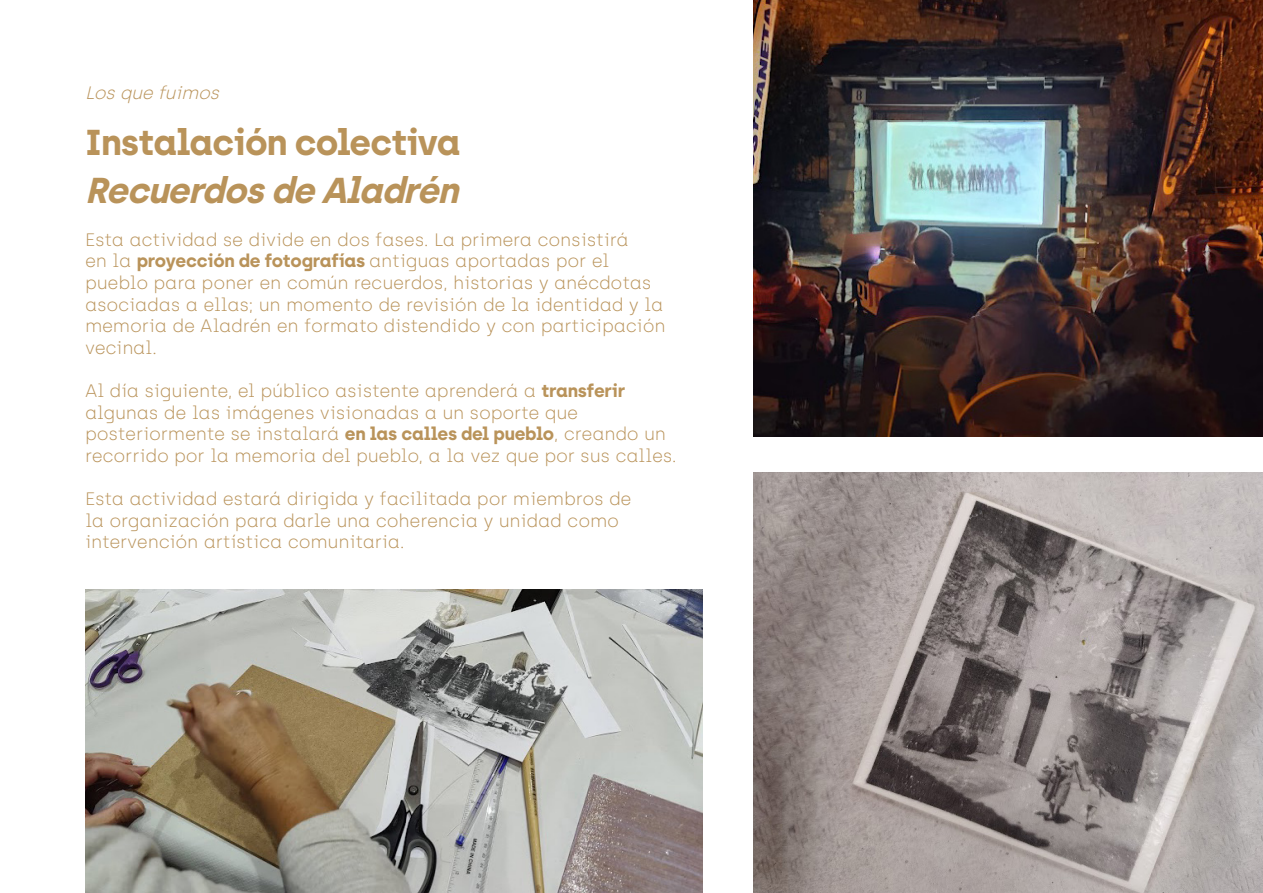
<style>
.page{position:relative;width:1263px;height:893px;background:#fff}
.page>*{position:absolute;margin:0;border:0;box-sizing:border-box;transform-origin:0 0}
.t1{font:700 36px "Archia";letter-spacing:-.025em;color:#b9935a}
.t2{font:italic 700 36px "Archia";color:#b9935a}
.t3{font:100 18px/21.6px "Archia";letter-spacing:-.015em;color:#b9935a}
.t4{font:italic 100 18px "Archia";color:#b9935a}
.s1{font-weight:700}
</style>
<div class="page">
<img style="left:753px;top:0;width:510px;height:437px">
<img style="left:753px;top:472px;width:510px;height:421px">
<img style="left:85px;top:589px;width:618px;height:304px">
<p class="t4" style="left:85px;top:82px;width:141px">Losque fuimos</p>
<p class="t1" style="left:85px;top:120px;width:377px">Instalación colectiva</p>
<p class="t2" style="left:85px;top:168px;width:385px">Recuerdosde Aladrén</p>
<p class="t3" style="left:85px;top:229px;width:582px">Esta actividad se divide en dos fases. La primera consistirá<br>en la <span class="s1">proyección de fotografías</span> antiguas aportadas por el pueblo para poner en común recuerdos, historias y anécdotas asociadas a ellas; un momento de revisión de la identidad y la memoria de Aladrén en formato distendido y con participación vecinal.</p>
<p class="t3" style="left:85px;top:380px;width:593px">Al día siguiente, el público asistente aprenderá a <span class="s1">transferir </span>algunas de las imágenes visionadas a un soporte que posteriormente se instalará <span class="s1">en las calles del pueblo</span>, creando un recorrido por la memoria del pueblo, a la vez que por sus calles.</p>
<p class="t3" style="left:85px;top:488px;width:548px">Esta actividad estará dirigida y facilitada por miembros de la organización para darle una coherencia y unidad como intervención artística comunitaria.</p>
</div>
